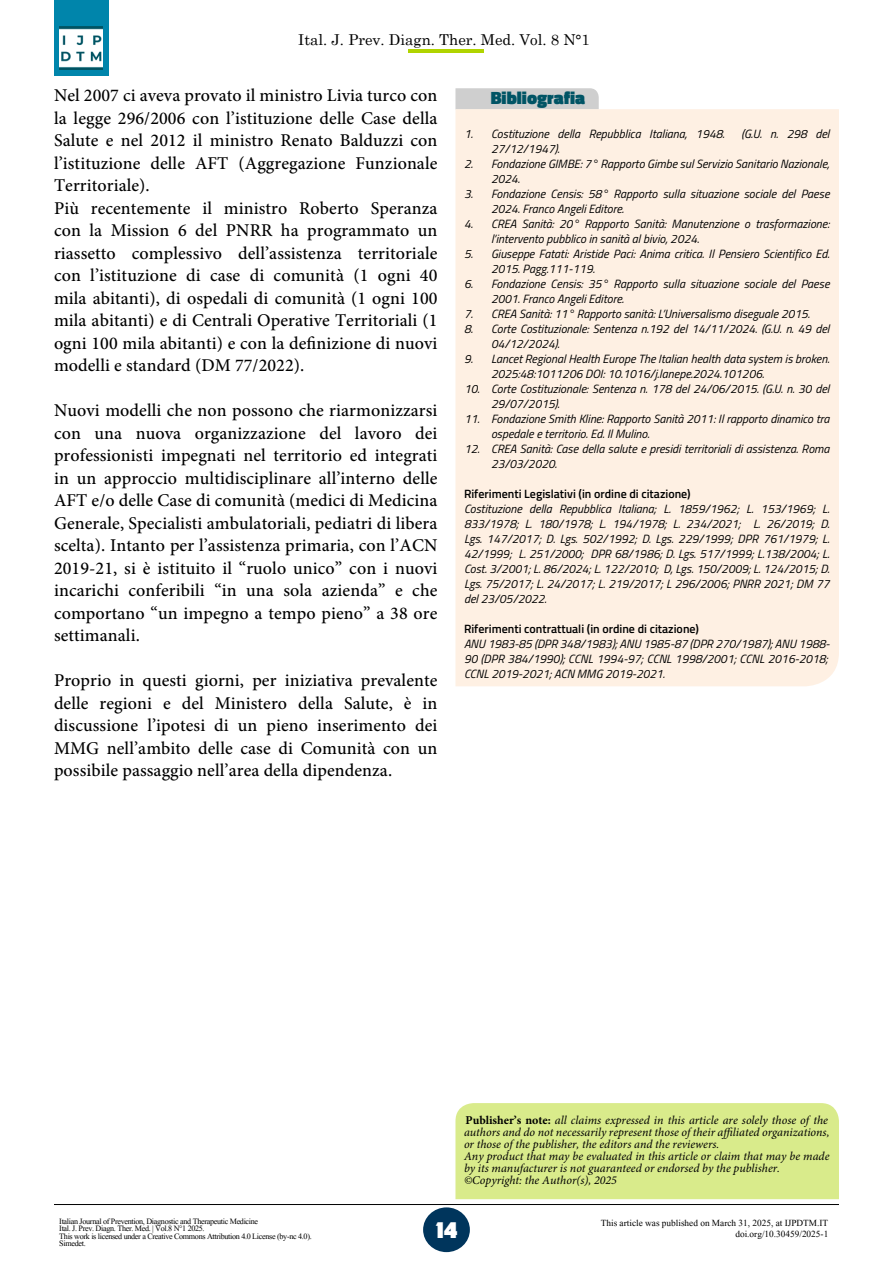
<style>
.page{position:relative;width:893px;height:1263px;background:#fff}
.page>*{position:absolute;margin:0;border:0;box-sizing:border-box;transform-origin:0 0}
.t1{font:700 22.5px "Point Panther DEMO";color:#fff}
.t2{font:500 18px/22.5px "Minion Pro";letter-spacing:.005em;color:#000;text-align:justify}
.t3{font:900 18px "Titillium Web";color:#005465}
.t4{font:15px "Century Schoolbook";color:#000}
.bibliografia{font:italic 12px/15px "Titillium Web";color:#000}
.t5{font:italic 12px/12px "Minion Pro";color:#000}
.bibliografia-2{font:600 12px "Titillium Web";color:#000}
.t6{font:12px "Kokila";color:#000}
.t7{font:10.5px/7.5px "Kokila";letter-spacing:-.03em;color:#000}
.s1{font-weight:700;font-style:normal}
</style>
<div class="page">
<hr style="left:54px;top:1204px;width:785px;height:1px;background:#000">
<div style="left:54px;top:0;width:55px;height:75px;background:#0085ab"></div>
<img style="left:59px;top:26px;width:44px;height:44px">
<hr style="left:409px;top:49px;width:75px;height:3px;background:#b0d400">
<div style="left:423px;top:1207px;width:47px;height:45px;background:#00355c;border-radius:50%"></div>
<div style="left:455px;top:88px;width:144px;height:21px;background:#cfcfcf"></div>
<div style="left:455px;top:109px;width:384px;height:577px;background:#fef0e3"></div>
<div style="left:455px;top:1103px;width:384px;height:96px;background:#d9eb8b"></div>
<p class="t4" style="left:298px;top:27px;width:293px">Ital. J. Prev. Diagn. Ther. Med. Vol. 8 N°1</p>
<p class="t2" style="left:54px;top:84px;width:385px">Nel 2007 ci aveva provato il ministro Livia turco con la legge 296/2006 con l’istituzione delle Case della Salute e nel 2012 il ministro Renato Balduzzi con l’istituzione delle AFT (Aggregazione Funzionale Territoriale).</p>
<p class="t2" style="left:54px;top:197px;width:385px">Più recentemente il ministro Roberto Speranza con la Mission 6 del PNRR ha programmato un riassetto complessivo dell’assistenza territoriale con l’istituzione di case di comunità (1 ogni 40 mila abitanti), di ospedali di comunità (1 ogni 100 mila abitanti) e di Centrali Operative Territoriali (1 ogni 100 mila abitanti) e con la definizione di nuovi modelli e standard (DM 77/2022).</p>
<p class="t2" style="left:54px;top:399px;width:385px">Nuovi modelli che non possono che riarmonizzarsi con una nuova organizzazione del lavoro dei professionisti impegnati nel territorio ed integrati in un approccio multidisciplinare all’interno delle AFT e/o delle Case di comunità (medici di Medicina Generale, Specialisti ambulatoriali, pediatri di libera scelta). Intanto per l’assistenza primaria, con l’ACN 2019-21, si è istituito il “ruolo unico” con i nuovi incarichi conferibili “in una sola azienda” e che comportano “un impegno a tempo pieno” a 38 ore settimanali.</p>
<p class="t2" style="left:54px;top:669px;width:385px">Proprio in questi giorni, per iniziativa prevalente delle regioni e del Ministero della Salute, è in discussione l’ipotesi di un pieno inserimento dei MMG nell’ambito delle case di Comunità con un possibile passaggio nell’area della dipendenza.</p>
<p class="t3" style="left:491px;top:85px;width:96px">Bibliografia</p>
<p class="bibliografia" style="left:464px;top:125px;width:262px">1. Costituzione della Repubblica Italiana, 1948.</p>
<p class="bibliografia" style="left:741px;top:125px;width:89px">(G.U. n. 298 del</p>
<p class="bibliografia" style="left:491px;top:140px;width:70px">27/12/1947).</p>
<p class="bibliografia" style="left:491px;top:155px;width:340px;text-indent:-27px">2. Fondazione GIMBE: 7° Rapporto Gimbe sul Servizio Sanitario Nazionale,<br>2024.</p>
<p class="bibliografia" style="left:491px;top:185px;width:340px;text-indent:-27px">3. Fondazione Censis: 58° Rapporto sulla situazione sociale del Paese<br>2024. Franco Angeli Editore.</p>
<p class="bibliografia" style="left:491px;top:215px;width:340px;text-indent:-27px">4. CREA Sanità: 20° Rapporto Sanità: Manutenzione o trasformazione: l’intervento pubblico in sanità al bivio, 2024.</p>
<p class="bibliografia" style="left:491px;top:245px;width:340px;text-indent:-27px">5. Giuseppe Fatati: Aristide Paci: Anima critica. Il Pensiero Scientifico Ed.<br>2015. Pagg.111-119.</p>
<p class="bibliografia" style="left:491px;top:275px;width:340px;text-indent:-27px">6. Fondazione Censis: 35° Rapporto sulla situazione sociale del Paese<br>2001. Franco Angeli Editore.</p>
<p class="bibliografia" style="left:464px;top:305px;width:347px">7. CREA Sanità: 11° Rapporto sanità: L’Universalismo diseguale 2015.</p>
<p class="bibliografia" style="left:491px;top:320px;width:340px;text-indent:-27px">8. Corte Costituzionale: Sentenza n.192 del 14/11/2024. (G.U. n. 49 del<br>04/12/2024).</p>
<p class="bibliografia" style="left:491px;top:350px;width:340px;text-indent:-27px">9. Lancet Regional Health Europe The Italian health data system is broken.<br>2025:48:1011206 DOI: 10.1016/j.lanepe.2024.101206.</p>
<p class="bibliografia" style="left:491px;top:380px;width:340px;text-indent:-27px">10. Corte Costituzionale: Sentenza n. 178 del 24/06/2015. (G.U. n. 30 del<br>29/07/2015).</p>
<p class="bibliografia" style="left:491px;top:410px;width:340px;text-indent:-27px">11. Fondazione Smith Kline: Rapporto Sanità 2011: Il rapporto dinamico tra ospedale e territorio. Ed. Il Mulino.</p>
<p class="bibliografia" style="left:491px;top:440px;width:340px;text-indent:-27px">12. CREA Sanità: Case della salute e presidi territoriali di assistenza. Roma<br>23/03/2020.</p>
<p class="bibliografia-2" style="left:464px;top:485px;width:228px">Riferimenti Legislativi (in ordine di citazione)</p>
<p class="bibliografia" style="left:464px;top:500px;width:367px;text-align:justify">Costituzione della Repubblica Italiana; L. 1859/1962; L. 153/1969; L.<br>833/1978; L. 180/1978; L. 194/1978; L. 234/2021; L. 26/2019; D.<br>Lgs. 147/2017; D. Lgs. 502/1992; D. Lgs. 229/1999; DPR 761/1979; L.<br>42/1999; L. 251/2000; DPR 68/1986; D. Lgs. 517/1999; L.138/2004; L.<br>Cost. 3/2001; L. 86/2024; L. 122/2010; D, Lgs. 150/2009; L. 124/2015; D.<br>Lgs. 75/2017; L. 24/2017; L. 219/2017; L 296/2006; PNRR 2021; DM 77 del 23/05/2022.</p>
<p class="bibliografia-2" style="left:464px;top:620px;width:237px">Riferimenti contrattuali (in ordine di citazione)</p>
<p class="bibliografia" style="left:464px;top:635px;width:367px">ANU 1983-85 (DPR 348/1983); ANU 1985-87 (DPR 270/1987); ANU 1988-<br>90 (DPR 384/1990); CCNL 1994-97; CCNL 1998/2001; CCNL 2016-2018;<br>CCNL 2019-2021; ACN MMG 2019-2021.</p>
<p class="t7" style="left:59px;top:1217px;width:254px">Italian Journal of Prevention, Diagnostic and Therapeutic Medicine<br>Ital. J. Prev. Diagn. Ther. Med. | Vol.8 N°1 2025.<br>This work is licensed under a Creative Commons Attribution 4.0 License (by-nc 4.0).<br>Simedet.</p>
<p class="t5" style="left:464px;top:1114px;width:367px"><span class="s1">Publisher’s note:</span> all claims expressed in this article are solely those of the authors and do not necessarily represent those of their affiliated organizations, or those of the publisher, the editors and the reviewers.</p>
<p class="t5" style="left:464px;top:1150px;width:367px">Any product that may be evaluated in this article or claim that may be made by its manufacturer is not guaranteed or endorsed by the publisher.</p>
<p class="t5" style="left:464px;top:1174px;width:154px">©Copyright: the Author(s), 2025</p>
<p class="t6" style="left:601px;top:1216px;width:229px">This article was published on March 31, 2025, at IJPDTM.IT</p>
<p class="t6" style="left:735px;top:1226px;width:94px">doi.org/10.30459/2025-1</p>
<h1 class="t1" style="left:435px;top:1217px;width:24px">14</h1>
</div>
